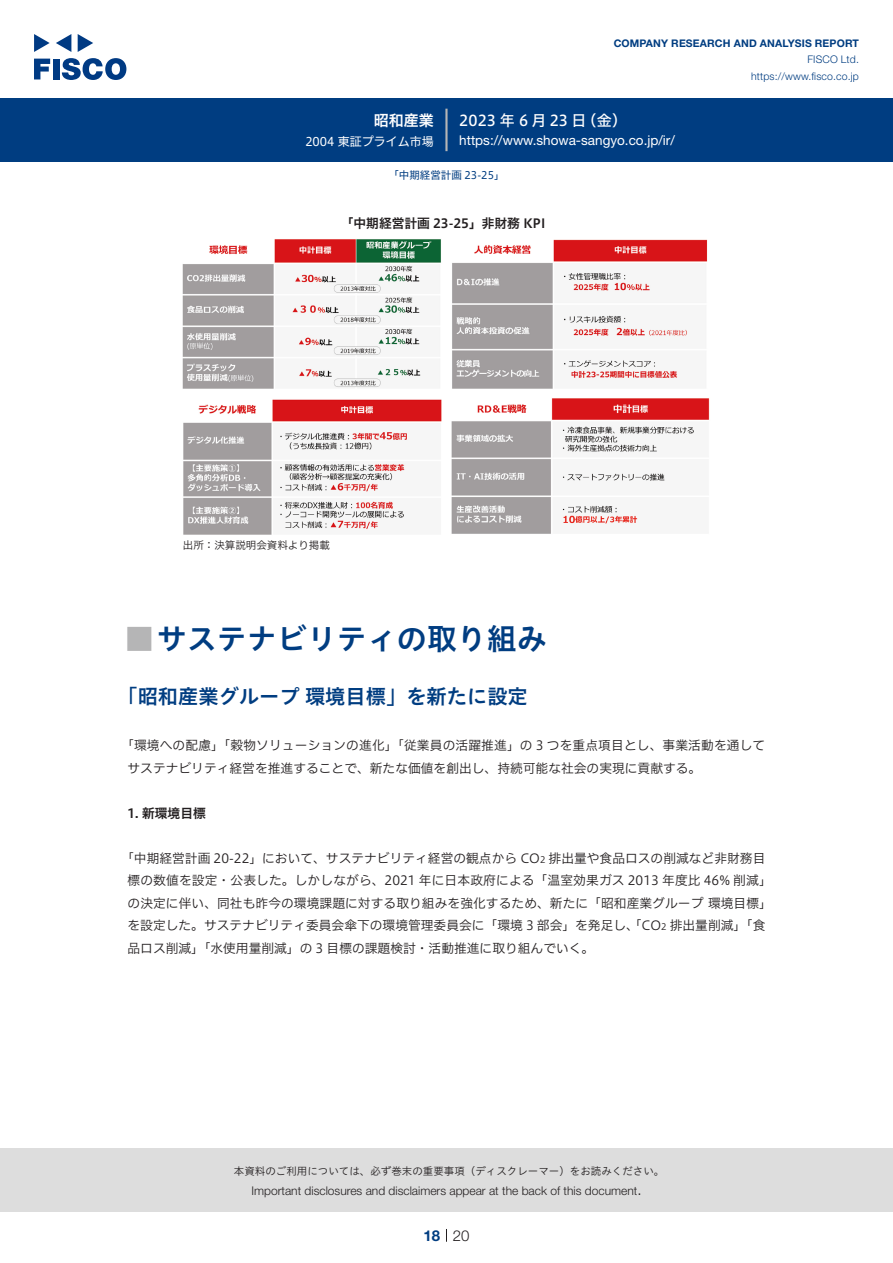
<style>
.page{position:relative;width:893px;height:1263px;background:#fff}
.page>*{position:absolute;margin:0;border:0;box-sizing:border-box;transform-origin:0 0}
.t1{font:30px "Hiragino UD Sans Std N W6";color:#003d81}
.t2{font:24px "Hiragino UD Sans Std N W6";color:#b5b5b6}
.t3{font:20.25px "Hiragino UD Sans Std W6";color:#003d81}
.t4{font:15px "Hiragino UD Sans F Std N W5";letter-spacing:.21em;color:#fff}
.t5{font:15px "Hiragino UD Sans F Std N W6";color:#fff}
.t6{font:300 15px "Helvetica Neue LT Std";color:#231f20}
.t7{font:700 15px "Helvetica Neue LT Std";color:#003d81}
.t8{font:13.5px "Helvetica Neue LT Std";color:#fff}
.t9{font:12.75px/22.5px "Hiragino UD Sans F Std N W3";color:#231f20}
.t10{font:12.75px "Hiragino UD Sans F Std N W6";color:#231f20}
.t11{font:300 12px "Helvetica Neue LT Std";color:#231f20}
.t12{font:12px "Hiragino UD Sans F Std N W4";color:#fff}
.t13{font:10.5px "Hiragino UD Sans Std W3";color:#231f20}
.t14{font:700 10.5px "Helvetica Neue LT Std";letter-spacing:.015em;color:#003d81}
.t15{font:300 10.5px/16.5px "Helvetica Neue LT Std";letter-spacing:.015em;color:#003d81;text-align:right}
.t16{font:10.5px "Hiragino UD Sans F Std N W3";color:#231f20}
.t17{font:10.5px "Hiragino UD Sans F Std N W4";color:#003d81}
.t18{font:8.85px "Hiragino UD Sans F Std N W3";color:#231f20}
</style>
<div class="page">
<div style="left:0;top:1148px;width:893px;height:64px;background:#ddd"></div>
<svg style="left:34px;top:59px;width:16px;height:20px"></svg>
<div style="left:53px;top:59px;width:6px;height:20px;background:#003a83"></div>
<svg style="left:62px;top:58px;width:64px;height:22px"></svg>
<svg style="left:34px;top:34px;width:16px;height:18px"></svg>
<svg style="left:78px;top:34px;width:15px;height:18px"></svg>
<svg style="left:56px;top:34px;width:15px;height:18px"></svg>
<div style="left:0;top:98px;width:893px;height:64px;background:#003d81"></div>
<hr style="left:445px;top:109px;width:3px;height:42px;background:#b5b5b6">
<svg style="left:446px;top:1229px;width:1px;height:13px"></svg>
<img style="left:183px;top:239px;width:527px;height:296px">
<p class="t5" style="left:374px;top:109px;width:62px">昭和産業</p>
<p class="t12" style="left:305px;top:132px;width:130px">2004 東証プライム市場</p>
<p class="t14" style="left:614px;top:37px;width:247px">COMPANY RESEARCH AND ANALYSIS REPORT</p>
<p class="t15" style="left:751px;top:51px;width:109px">FISCO Ltd. https://www.fisco.co j p.</p>
<p class="t4" style="left:582px;top:109px;width:47px">（金(</p>
<p class="t4" style="left:459px;top:109px;width:129px">2023年6月23日</p>
<p class="t8" style="left:459px;top:132px;width:217px">https://www.showa-sangyo. c o j p. /i r/</p>
<p class="t17" style="left:388px;top:167px;width:118px">「中期経営計画 23-25「</p>
<p class="t10" style="left:341px;top:214px;width:207px">「中期経営計画 23-25」非財務 KPI</p>
<p class="t16" style="left:183px;top:537px;width:148px">出所：決算説明会資料より掲載</p>
<h1 class="t1" style="left:157px;top:616px;width:391px">サステナビリティの取り組み</h1>
<h2 class="t2" style="left:128px;top:621px;width:25px">█</h2>
<h3 class="t3" style="left:117px;top:681px;width:412px">「昭和産業グループ環境目標」を新たに設定</h3>
<p class="t9" style="left:128px;top:733px;width:639px;text-indent:-6px">「環境への配慮」「穀物ソリューションの進化」「従業員の活躍推進」の 3 つを重点項目とし、事業活動を通してサステナビリティ経営を推進することで、新たな価値を創出し、持続可能な社会の実現に貢献する。</p>
<p class="t10" style="left:128px;top:803px;width:80px">1. 新環境目標</p>
<p class="t9" style="left:549px;top:846px;width:218px">排出量や食品ロスの削減など非財務目</p>
<p class="t9" style="left:121px;top:846px;width:420px">「中期経営計画 20-22」において、サステナビリティ経営の観点から CO</p>
<p class="t9" style="left:128px;top:868px;width:646px">標の数値を設定・公表した。しかしながら、2021 年に日本政府による「温室効果ガス 2013 年度比 46% 削減「</p>
<p class="t9" style="left:128px;top:891px;width:646px">の決定に伴い、同社も昨今の環境課題に対する取り組みを強化するため、新たに「昭和産業グループ環境目標「</p>
<p class="t9" style="left:670px;top:913px;width:97px">排出量削減」「食</p>
<p class="t18" style="left:540px;top:853px;width:7px">2</p>
<p class="t9" style="left:128px;top:913px;width:535px">を設定した。サステナビリティ委員会傘下の環境管理委員会に「環境 3 部会」を発足し、「CO品ロス削減」「水使用量削減」の 3 目標の課題検討・活動推進に取り組んでいく。</p>
<p class="t18" style="left:661px;top:920px;width:7px">2</p>
<p class="t13" style="left:234px;top:1163px;width:432px">本資料のご利用については、必ず巻末の重要事項（ディスクレーマー）をお読みください。</p>
<p class="t6" style="left:637px;top:1180px;width:6px">.</p>
<p class="t11" style="left:251px;top:1183px;width:387px">Important disclosures and disclaimers appear at the back of this document</p>
<p class="t7" style="left:423px;top:1226px;width:18px">18</p>
<p class="t6" style="left:453px;top:1226px;width:18px">20</p>
</div>
